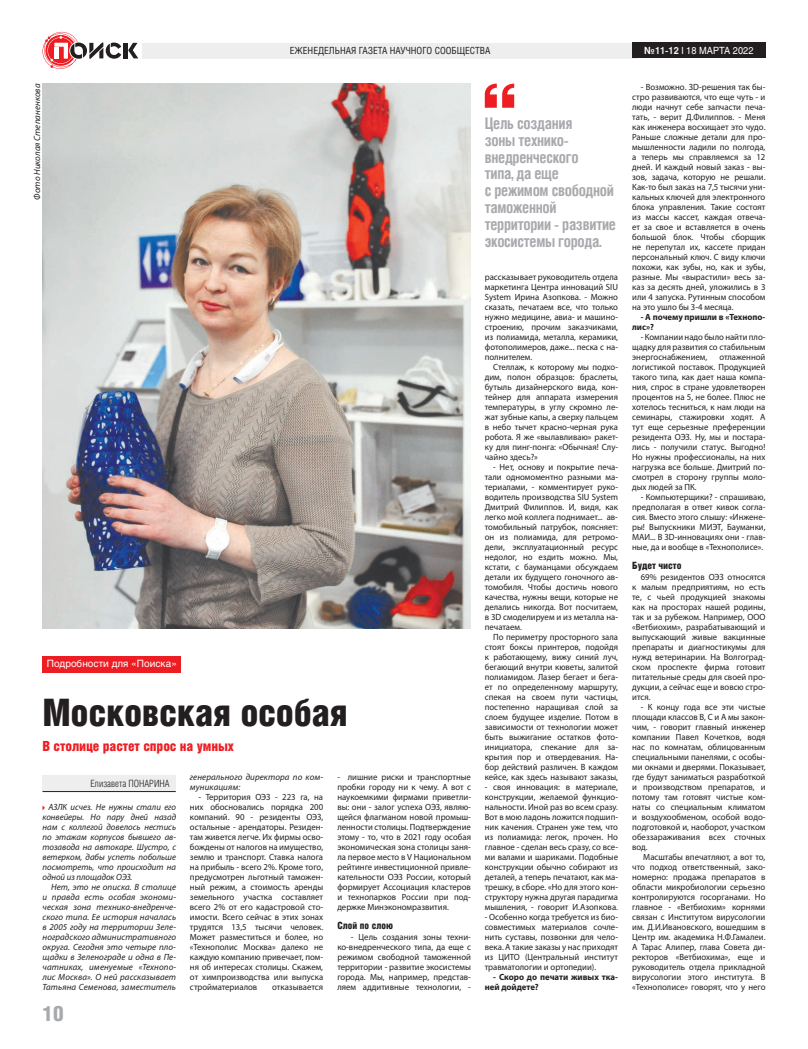
<style>
.page{position:relative;width:808px;height:1049px;background:#fff}
.page>*{position:absolute;margin:0;border:0;box-sizing:border-box;transform-origin:0 0}
.t1{font:38px "Helios Cond Black C";letter-spacing:-.01em;color:#231f20}
.t2{font:21.1px "Helios Cond Black C";color:#a8a9ad}
.t3{font:700 16px/17px "Helios Cond C";letter-spacing:-.02em;color:#a8a9ad;scale:.95 1}
.t4{font:14px "Helios Cond Black C";letter-spacing:-.01em;color:#ee1d23}
.t5{font:10px "Helios C";color:#fff}
.t6{font:10px "Helios Cond Black C";letter-spacing:-.005em;color:#231f20}
.t7{font:10px "Helios Cond Light C";color:#231f20}
.t8{font:9.8px "Helios Cond C";color:#231f20}
.t9{font:9.8px "Helios C";color:#fff;scale:.93 1}
.t10{font:9px/10px "Myriad Pro";color:#231f20;text-align:justify}
.t11{font:italic 9px/10px "Myriad Pro";letter-spacing:.01em;color:#231f20;text-align:justify}
.t12{font:700 9px/10px "Myriad Pro";color:#231f20}
.s1{font-weight:700}
.s2{font-weight:700;color:#f2f3f4}
</style>
<div class="page">
<hr style="left:124px;top:43px;width:4px;height:15px;background:#231f20">
<svg style="left:128px;top:43px;width:10px;height:15px"></svg>
<svg style="left:43px;top:32px;width:78px;height:37px"></svg>
<div style="left:142px;top:43px;width:496px;height:16px;background:#eeeeef"></div>
<div style="left:632px;top:43px;width:133px;height:15px;background:#231f20"></div>
<svg style="left:485px;top:84px;width:29px;height:24px"></svg>
<img style="left:43px;top:84px;width:428px;height:544px">
<div style="left:43px;top:657px;width:138px;height:16px;background:#ee1d23"></div>
<div style="left:43px;top:775px;width:133px;height:16px;background:#eeeeef"></div>
<hr style="left:43px;top:791px;width:133px;height:1px;background:#231f20">
<p class="t8" style="left:290px;top:45px;width:202px">ЕЖЕНЕДЕЛЬНАЯ ГАЗЕТА НАУЧНОГО СООБЩЕСТВА</p>
<p class="t9" style="left:644px;top:44px;width:119px"><span class="s1">№</span><span class="s2">11-12</span> I 18 МАРТА 2022</p>
<p class="t11" style="left:32px;top:200px;width:118px;rotate:-90deg">Фото Николая Степаненкова</p>
<p class="t5" style="left:47px;top:658px;width:132px">Подробности для «Поиска»</p>
<h1 class="t1" style="left:43px;top:691px;width:307px">Московская особая</h1>
<h3 class="t4" style="left:43px;top:737px;width:193px">В столице растет спрос на умных</h3>
<p class="t7" style="left:90px;top:777px;width:81px">Елизавета ПОНАРИНА</p>
<p class="t11" style="left:190px;top:772px;width:135px">генерального директора по ком&shy;муникациям:</p>
<p class="t10" style="left:190px;top:792px;width:135px;text-indent:9px">- Территория ОЭЗ - 223 га, на них обосновались порядка 200 компаний. 90 - резиденты ОЭЗ, остальные - арендаторы. Резиден&shy;там живется легче. Их фирмы осво&shy;бождены от налогов на имущество, землю и транспорт. Ставка налога на прибыль - всего 2%. Кроме того, предусмотрен льготный таможен&shy;ный режим, а стоимость аренды земельного участка составляет всего 2% от его кадастровой сто&shy;имости. Всего сейчас в этих зонах трудятся 13,5 тысячи человек.<br>Может разместиться и более, но «Технополис Москва» далеко не каждую компанию привечает, пом&shy;ня об интересах столицы. Скажем, от химпроизводства или выпуска стройматериалов</p>
<p class="t10" style="left:337px;top:772px;width:135px">- лишние риски и транспортные пробки городу ни к чему. А вот с наукоемкими фирмами приветли&shy;вы: они - залог успеха ОЭЗ, являю&shy;щейся флагманом новой промыш&shy;ленности столицы. Подтверждение этому - то, что в 2021 году особая экономическая зона столицы заня&shy;ла первое место в V Национальном рейтинге инвестиционной привле&shy;кательности ОЭЗ России, который формирует Ассоциация кластеров и технопарков России при под&shy;держке Минэкономразвития.</p>
<p class="t6" style="left:337px;top:920px;width:57px">Слой по слою</p>
<p class="t10" style="left:337px;top:932px;width:135px;text-indent:14px">- Цель создания зоны техни&shy;ко-внедренческого типа, да еще с режимом свободной таможенной территории - развитие экосистемы города. Мы, например, представ&shy;ляем аддитивные технологии, -</p>
<p class="t11" style="left:43px;top:802px;width:135px;text-indent:6px">АЗЛК исчез. Не нужны стали его конвейеры. Но пару дней назад нам с коллегой довелось нестись по этажам корпусов бывшего ав&shy;тозавода на автокаре. Шустро, с ветерком, дабы успеть побольше посмотреть, что происходит на одной из площадок ОЭЗ.</p>
<p class="t11" style="left:43px;top:882px;width:135px;text-indent:9px">Нет, это не описка. В столице и правда есть особая экономи&shy;ческая зона технико-внедренче&shy;ского типа. Ее история началась в 2005 году на территории Зеле&shy;ноградского административного округа. Сегодня это четыре пло&shy;щадки в Зеленограде и одна в Пе&shy;чатниках, именуемые «Технопо&shy;лис Москва». О ней рассказывает Татьяна Семенова, заместитель</p>
<p class="t10" style="left:272px;top:982px;width:52px">отказывается</p>
<h2 class="t2" style="left:43px;top:1001px;width:23px">10</h2>
<h3 class="t3" style="left:485px;top:114px;width:140px">Цель создания<br>зоны технико&shy;внедренческого<br>типа, да еще<br>с режимом свободной таможенной территории - развитие экосистемы города.</h3>
<p class="t10" style="left:485px;top:272px;width:135px">рассказывает руководитель отдела маркетинга Центра инноваций SIU System Ирина Азопкова. - Можно сказать, печатаем все, что только нужно медицине, авиа- и машино&shy;строению, прочим заказчиками, из полиамида, металла, керамики, фотополимеров, даже... песка с на&shy;полнителем.</p>
<p class="t10" style="left:485px;top:362px;width:135px;text-indent:9px">Стеллаж, к которому мы подхо&shy;дим, полон образцов: браслеты, бутыль дизайнерского вида, кон&shy;тейнер для аппарата измерения температуры, в углу скромно ле&shy;жат зубные капы, а сверху пальцем в небо тычет красно-черная рука робота. Я же «вылавливаю» ракет&shy;ку для пинг-понга: «Обычная! Слу&shy;чайно здесь?»</p>
<p class="t10" style="left:485px;top:462px;width:135px;text-indent:9px">- Нет, основу и покрытие печа&shy;тали одномоментно разными ма&shy;териалами, - комментирует руко&shy;водитель производства SIU System Дмитрий Филиппов. И, видя, как легко мой коллега поднимает... ав&shy;томобильный патрубок, поясняет: он из полиамида, для ретромо&shy;дели, эксплуатационный ресурс недолог, но ездить можно. Мы, кстати, с бауманцами обсуждаем детали их будущего гоночного ав&shy;томобиля. Чтобы достичь нового качества, нужны вещи, которые не делались никогда. Вот посчитаем, в 3D смоделируем и из металла на&shy;печатаем.</p>
<p class="t10" style="left:485px;top:632px;width:135px;text-indent:9px">По периметру просторного зала стоят боксы принтеров, подойдя к работающему, вижу синий луч, бегающий внутри кюветы, залитой полиамидом. Лазер бегает и бега&shy;ет по определенному маршруту, спекая на своем пути частицы, постепенно наращивая слой за слоем будущее изделие. Потом в зависимости от технологии может быть выжигание остатков фото&shy;инициатора, спекание для за&shy;крытия пор и отвердевания. На&shy;бор действий различен. В каждом кейсе, как здесь называют заказы,</p>
<p class="t10" style="left:485px;top:782px;width:135px">- своя инновация: в материале, конструкции, желаемой функцио&shy;нальности. Иной раз во всем сразу.<br>Вот в мою ладонь ложится подшип&shy;ник качения. Странен уже тем, что из полиамида: легок, прочен. Но главное - сделан весь сразу, со все&shy;ми валами и шариками. Подобные конструкции обычно собирают из деталей, а теперь печатают, как ма&shy;трешку, в сборе. «Но для этого кон&shy;структору нужна другая парадигма мышления, - говорит И.Азопкова.</p>
<p class="t10" style="left:485px;top:912px;width:135px">- Особенно когда требуется из био&shy;совместимых материалов сочле&shy;нить суставы, позвонки для чело&shy;века. А такие заказы у нас приходят из ЦИТО (Центральный институт травматологии и ортопедии).</p>
<p class="t12" style="left:485px;top:972px;width:135px;text-indent:9px">- Скоро до печати живых тка&shy;ней дойдете?</p>
<p class="t10" style="left:632px;top:82px;width:135px;text-indent:9px">- Возможно. ЗD-решения так бы&shy;стро развиваются, что еще чуть - и люди начнут себе запчасти печа&shy;тать, - верит Д.Филиппов. - Меня как инженера восхищает это чудо.<br>Раньше сложные детали для про&shy;мышленности ладили по полгода, а теперь мы справляемся за 12 дней. И каждый новый заказ - вы&shy;зов, задача, которую не решали.<br>Как-то был заказ на 7,5 тысячи уни&shy;кальных ключей для электронного блока управления. Такие состоят из массы кассет, каждая отвеча&shy;ет за свое и вставляется в очень большой блок. Чтобы сборщик не перепутал их, кассете придан персональный ключ. С виду ключи похожи, как зубы, но, как и зубы, разные. Мы «вырастили» весь за&shy;каз за десять дней, уложились в 3 или 4 запуска. Рутинным способом на это ушло бы 3-4 месяца.</p>
<p class="t12" style="left:632px;top:312px;width:135px;text-indent:9px">- А почему пришли в «Технопо&shy;лис»?</p>
<p class="t10" style="left:632px;top:332px;width:135px;text-indent:9px">- Компании надо было найти пло&shy;щадку для развития со стабильным энергоснабжением,</p>
<p class="t10" style="left:632px;top:352px;width:135px;text-indent:87px">отлаженной логистикой поставок. Продукцией такого типа, как дает наша компа&shy;ния, спрос в стране удовлетворен процентов на 5, не более. Плюс не хотелось тесниться, к нам люди на семинары, стажировки ходят. А тут еще серьезные преференции резидента ОЭЗ. Ну, мы и постара&shy;лись - получили статус. Выгодно!<br>Но нужны профессионалы, на них нагрузка все больше. Дмитрий по&shy;смотрел в сторону группы моло&shy;дых людей за ПК.</p>
<p class="t10" style="left:632px;top:492px;width:135px;text-indent:9px">- Компьютерщики? - спрашиваю, предполагая в ответ кивок согла&shy;сия. Вместо этого слышу: «Инжене&shy;ры! Выпускники МИЭТ, Бауманки, МАИ... В ЗD-инновациях они - глав&shy;ные, да и вообще в «Технополисе».</p>
<p class="t6" style="left:632px;top:560px;width:51px">Будет чисто</p>
<p class="t10" style="left:632px;top:572px;width:135px;text-indent:9px">69% резидентов ОЭЗ относятся к малым предприятиям, но есть те, с чьей продукцией знакомы как на просторах нашей родины, так и за рубежом. Например, ООО «Ветбиохим», разрабатывающий и выпускающий живые вакцинные препараты и диагностикумы для нужд ветеринарии. На Волгоград&shy;ском проспекте фирма готовит питательные среды для своей про&shy;дукции, а сейчас еще и вовсю стро&shy;ится.</p>
<p class="t10" style="left:632px;top:702px;width:135px;text-indent:9px">- К концу года все эти чистые площади классов B, C и A мы закон&shy;чим, - говорит главный инженер компании Павел Кочетков, водя нас по комнатам, облицованным специальными панелями, с особы&shy;ми окнами и дверями. Показывает, где будут заниматься разработкой и производством препаратов, и потому там готовят чистые ком&shy;наты со специальным климатом и воздухообменом, особой водо&shy;подготовкой и, наоборот, участком обеззараживания всех сточных вод.</p>
<p class="t10" style="left:632px;top:852px;width:135px;text-indent:11px">Масштабы впечатляют, а вот то, что подход ответственный, зако&shy;номерно: продажа препаратов в области микробиологии серьезно контролируются госорганами. Но главное - «Ветбиохим» корнями связан с Институтом вирусологии им. Д.И.Ивановского, вошедшим в Центр им. академика Н.Ф.Гамалеи.<br>А Тарас Алипер, глава Совета ди&shy;ректоров «Ветбиохима», еще и руководитель отдела прикладной вирусологии этого института. В «Технополисе» говорят, что у него</p>
</div>
